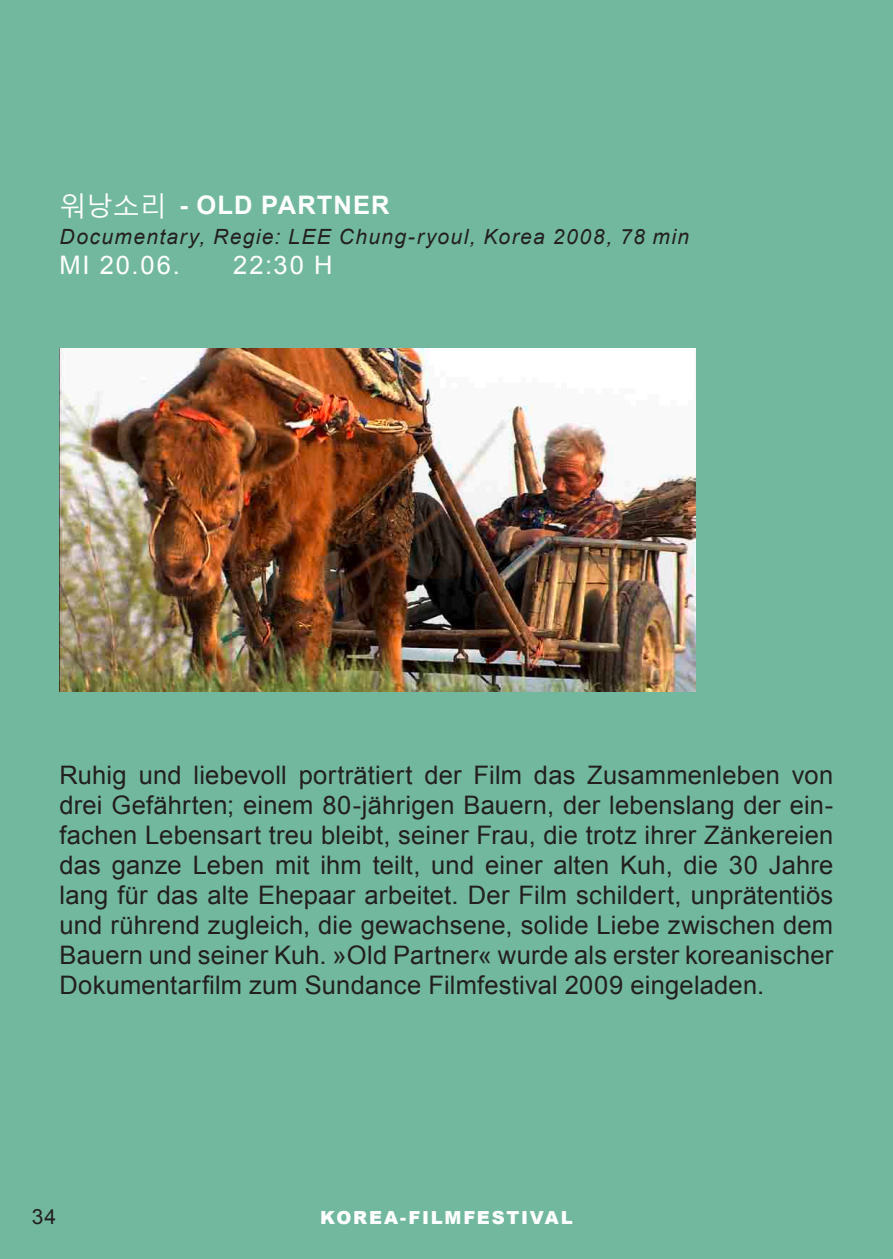
<style>
.page{position:relative;width:893px;height:1259px;background:#72b89f}
.page>*{position:absolute;margin:0;border:0;box-sizing:border-box;transform-origin:0 0}
.t1{font:25.5px/30px "Arial";letter-spacing:.01em;color:#231f20;text-align:justify}
.t2{font:700 25.5px "Arial";letter-spacing:.045em;color:#fff}
.t3{font:25.5px "Arial";letter-spacing:.08em;color:#fff}
.t4{font:italic 21px "Arial";letter-spacing:.065em;color:#231f20}
.t5{font:21px "Arial";color:#231f20}
.t6{font:900 18px "Arial";letter-spacing:.1em;color:#fff}
.s1{font-family:"Malgun Gothic";font-weight:400;font-size:27px}
</style>
<div class="page">
<img style="left:60px;top:348px;width:635px;height:343px">
<p class="t2" style="left:60px;top:188px;width:332px"><span class="s1">워낭소리</span> - OLD PARTNER</p>
<p class="t4" style="left:60px;top:223px;width:631px">Documentary, Regie: LEE Chung-ryoul, Korea 2008, 78 min</p>
<p class="t3" style="left:60px;top:248px;width:122px">Mi 20.06.</p>
<p class="t3" style="left:233px;top:248px;width:96px">22:30 h</p>
<p class="t1" style="left:60px;top:760px;width:776px">Ruhig und liebevoll porträtiert der Film das Zusammenleben von drei Gefährten; einem 80-jährigen Bauern, der lebenslang der ein&shy;fachen Lebensart treu bleibt, seiner Frau, die trotz ihrer Zänkereien das ganze Leben mit ihm teilt, und einer alten Kuh, die 30 Jahre lang für das alte Ehepaar arbeitet. Der Film schildert, unprätentiös und rührend zugleich, die gewachsene, solide Liebe zwischen dem Bauern und seiner Kuh. »Old Partner« wurde als erster koreanischer Dokumentarfilm zum Sundance Filmfestival 2009 eingeladen.</p>
<p class="t5" style="left:32px;top:1203px;width:26px">34</p>
<p class="t6" style="left:320px;top:1204px;width:254px">KOREA-FILMFESTIVAL</p>
</div>
